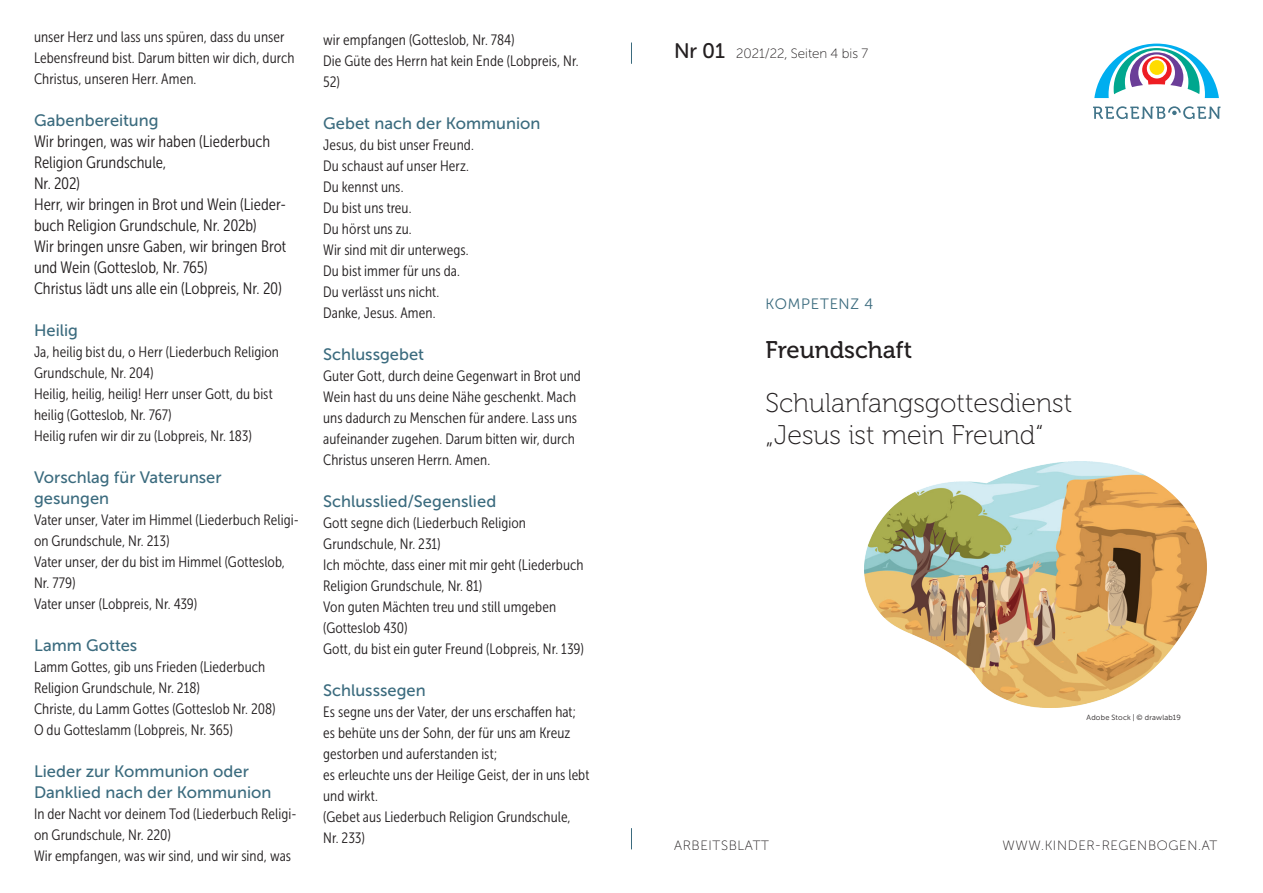
<style>
.page{position:relative;width:1263px;height:893px;background:#fff}
.page>*{position:absolute;margin:0;border:0;box-sizing:border-box;transform-origin:0 0}
.t1{font:27px "Museo 100";color:#231f20}
.t2{font:24px "Museo 500";color:#231f20}
.Body-Text{font:16.5px/21px "Museo Sans Cond 300";color:#231f20}
.Body-Text-2{font:16.5px "Museo Sans 500";color:#3b6b7e}
.Body-Text-3{font:15px/21px "Museo Sans Cond 300";letter-spacing:.005em;color:#231f20}
.t3{font:15px "Museo Sans Rounded 300";letter-spacing:.05em;color:#3b6b7e}
.t4{font:13.5px "Museo Sans Rounded 100";letter-spacing:.05em;color:#231f20}
.t5{font:13.5px "Museo Sans Rounded 100";color:#231f20}
.t6{font:7.5px "Museo Sans Rounded 300";letter-spacing:.03em;color:#231f20}
.s1{font-family:"Museo Sans Rounded 500";font-size:21px}
</style>
<div class="page">
<svg style="left:631px;top:43px;width:1px;height:21px"></svg>
<svg style="left:631px;top:828px;width:1px;height:21px"></svg>
<svg style="left:1094px;top:43px;width:125px;height:56px"></svg>
<svg style="left:1093px;top:106px;width:127px;height:13px"></svg>
<img style="left:864px;top:462px;width:342px;height:246px">
<p class="Body-Text-3" style="left:34px;top:27px;width:262px">unser Herz und lass uns spüren, dass du unser<br>Lebensfreund bist. Darum bitten wir dich, durch<br>Christus, unseren Herr. Amen.</p>
<p class="Body-Text-2" style="left:34px;top:112px;width:126px">Gabenbereitung</p>
<p class="Body-Text" style="left:34px;top:131px;width:238px">Wir bringen, was wir haben (Liederbuch<br>Religion Grundschule,</p>
<p class="Body-Text" style="left:34px;top:173px;width:48px">Nr. 202)</p>
<p class="Body-Text" style="left:34px;top:194px;width:253px">Herr, wir bringen in Brot und Wein (Lieder&shy;buch Religion Grundschule, Nr. 202b)</p>
<p class="Body-Text" style="left:34px;top:236px;width:254px">Wir bringen unsre Gaben, wir bringen Brot und Wein (Gotteslob, Nr. 765)</p>
<p class="Body-Text" style="left:34px;top:278px;width:249px">Christus lädt uns alle ein (Lobpreis, Nr. 20)</p>
<p class="Body-Text-2" style="left:34px;top:322px;width:46px">Heilig</p>
<p class="Body-Text-3" style="left:34px;top:342px;width:246px">Ja, heilig bist du, o Herr (Liederbuch Religion<br>Grundschule, Nr. 204)</p>
<p class="Body-Text-3" style="left:34px;top:384px;width:240px">Heilig, heilig, heilig! Herr unser Gott, du bist heilig (Gotteslob, Nr. 767)</p>
<p class="Body-Text-3" style="left:34px;top:426px;width:219px">Heilig rufen wir dir zu (Lobpreis, Nr. 183)</p>
<p class="Body-Text-2" style="left:34px;top:469px;width:189px">Vorschlag für Vaterunser</p>
<p class="Body-Text-2" style="left:34px;top:490px;width:77px">gesungen</p>
<p class="Body-Text-3" style="left:34px;top:510px;width:266px">Vater unser, Vater im Himmel (Liederbuch Religi&shy;on Grundschule, Nr. 213)</p>
<p class="Body-Text-3" style="left:34px;top:552px;width:253px">Vater unser, der du bist im Himmel (Gotteslob,<br>Nr. 779)</p>
<p class="Body-Text-3" style="left:34px;top:594px;width:165px">Vater unser (Lobpreis, Nr. 439)</p>
<p class="Body-Text-2" style="left:34px;top:637px;width:105px">Lamm Gottes</p>
<p class="Body-Text-3" style="left:34px;top:657px;width:233px">Lamm Gottes, gib uns Frieden (Liederbuch<br>Religion Grundschule, Nr. 218)</p>
<p class="Body-Text-3" style="left:34px;top:699px;width:243px">Christe, du Lamm Gottes (Gotteslob Nr. 208)</p>
<p class="Body-Text-3" style="left:34px;top:720px;width:200px">O du Gotteslamm (Lobpreis, Nr. 365)</p>
<p class="Body-Text-2" style="left:34px;top:763px;width:216px">Lieder zur Kommunion oder</p>
<p class="Body-Text-2" style="left:34px;top:784px;width:239px">Danklied nach der Kommunion</p>
<p class="Body-Text-3" style="left:34px;top:804px;width:264px">In der Nacht vor deinem Tod (Liederbuch Religi&shy;on Grundschule, Nr. 220)</p>
<p class="Body-Text-3" style="left:34px;top:846px;width:259px">Wir empfangen, was wir sind, und wir sind, was</p>
<p class="Body-Text-3" style="left:323px;top:29px;width:193px">wir empfangen (Gotteslob, Nr. 784)</p>
<p class="Body-Text-3" style="left:323px;top:50px;width:257px">Die Güte des Herrn hat kein Ende (Lobpreis, Nr.<br>52)</p>
<p class="Body-Text-2" style="left:323px;top:114px;width:219px">Gebet nach der Kommunion</p>
<p class="Body-Text-3" style="left:323px;top:134px;width:152px">Jesus, du bist unser Freund.</p>
<p class="Body-Text-3" style="left:323px;top:155px;width:147px">Du schaust auf unser Herz.</p>
<p class="Body-Text-3" style="left:323px;top:176px;width:82px">Du kennst uns.</p>
<p class="Body-Text-3" style="left:323px;top:197px;width:90px">Du bist uns treu.</p>
<p class="Body-Text-3" style="left:323px;top:218px;width:90px">Du hörst uns zu.</p>
<p class="Body-Text-3" style="left:323px;top:239px;width:147px">Wir sind mit dir unterwegs.</p>
<p class="Body-Text-3" style="left:323px;top:260px;width:138px">Du bist immer für uns da.</p>
<p class="Body-Text-3" style="left:323px;top:281px;width:118px">Du verlässt uns nicht.</p>
<p class="Body-Text-3" style="left:323px;top:302px;width:114px">Danke, Jesus. Amen.</p>
<p class="Body-Text-2" style="left:323px;top:345px;width:102px">Schlussgebet</p>
<p class="Body-Text-3" style="left:323px;top:365px;width:259px">Guter Gott, durch deine Gegenwart in Brot und Wein hast du uns deine Nähe geschenkt. Mach uns dadurch zu Menschen für andere. Lass uns aufeinander zugehen. Darum bitten wir, durch Christus unseren Herrn. Amen.</p>
<p class="Body-Text-2" style="left:323px;top:492px;width:175px">Schlusslied/Segenslied</p>
<p class="Body-Text-3" style="left:323px;top:512px;width:204px">Gott segne dich (Liederbuch Religion</p>
<p class="Body-Text-3" style="left:323px;top:533px;width:119px">Grundschule, Nr. 231)</p>
<p class="Body-Text-3" style="left:323px;top:554px;width:262px">Ich möchte, dass einer mit mir geht (Liederbuch<br>Religion Grundschule, Nr. 81)</p>
<p class="Body-Text-3" style="left:323px;top:596px;width:234px">Von guten Mächten treu und still umgeben (Gotteslob 430)</p>
<p class="Body-Text-3" style="left:323px;top:638px;width:262px">Gott, du bist ein guter Freund (Lobpreis, Nr. 139)</p>
<p class="Body-Text-2" style="left:323px;top:681px;width:104px">Schlusssegen</p>
<p class="Body-Text-3" style="left:323px;top:701px;width:254px">Es segne uns der Vater, der uns erschaffen hat;</p>
<p class="Body-Text-3" style="left:323px;top:722px;width:249px">es behüte uns der Sohn, der für uns am Kreuz gestorben und auferstanden ist;</p>
<p class="Body-Text-3" style="left:323px;top:764px;width:268px">es erleuchte uns der Heilige Geist, der in uns lebt und wirkt.</p>
<p class="Body-Text-3" style="left:323px;top:806px;width:249px">(Gebet aus Liederbuch Religion Grundschule,<br>Nr. 233)</p>
<p class="t5" style="left:674px;top:46px;width:196px"><span class="s1">Nr 01</span> 2021/22, Seiten 4 bis 7</p>
<p class="t3" style="left:765px;top:296px;width:109px">KOMPETENZ 4</p>
<p class="t2" style="left:765px;top:337px;width:148px">Freundschaft</p>
<p class="t1" style="left:765px;top:388px;width:308px">Schulanfangsgottesdienst</p>
<p class="t1" style="left:765px;top:420px;width:279px">„Jesus ist mein Freund“</p>
<p class="t6" style="left:1086px;top:713px;width:96px">Adobe Stock | © drawlab19</p>
<p class="t4" style="left:674px;top:839px;width:96px">ARBEITSBLATT</p>
<p class="t4" style="left:1002px;top:839px;width:216px">WWW.KINDER-REGENBOGEN.AT</p>
</div>
